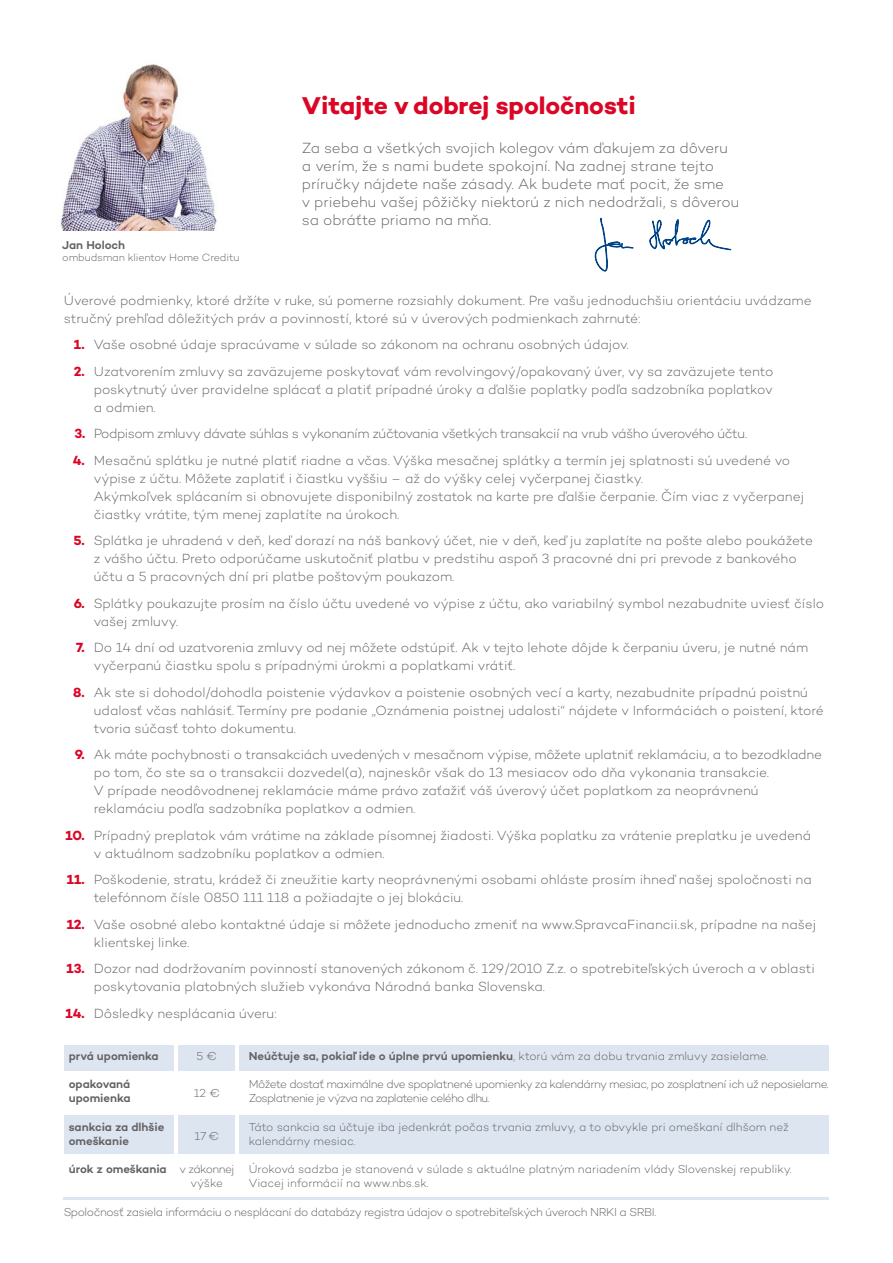
<style>
.page{position:relative;width:893px;height:1263px;background:#fff}
.page>*{position:absolute;margin:0;border:0;box-sizing:border-box;transform-origin:0 0}
.t1{font:700 24.75px "Campton";letter-spacing:-.005em;color:#db0626}
.t2{font:300 15px/18px "Campton";letter-spacing:-.005em;color:#646363}
.t3{font:300 13.5px/18px "Campton";letter-spacing:-.005em;color:#646363}
.t4{font:300 13.5px "Campton";letter-spacing:-.035em;color:#646363}
.t5{font:300 11.7px "Campton";letter-spacing:-.035em;color:#646363}
.t6{font:600 11.7px "Campton";color:#646363}
.t7{font:300 11.7px "Campton";color:#646363}
.t8{font:300 11.7px/14.1px "Campton";letter-spacing:-.005em;color:#646363}
.t9{font:300 11.7px "Campton";letter-spacing:-.055em;color:#646363}
.t10{font:300 10.65px "Campton";letter-spacing:-.01em;color:#646363}
.s1{font-weight:700;color:#db0626}
.s2{font-weight:300}
.s3{font-weight:600}
</style>
<div class="page">
<img style="left:61px;top:64px;width:156px;height:166px">
<svg style="left:595px;top:217px;width:136px;height:55px"></svg>
<div style="left:240px;top:1045px;width:589px;height:25px;background:#dde5f1"></div>
<hr style="left:64px;top:1197px;width:765px;height:2px;background:#dde5f1">
<div style="left:179px;top:1045px;width:56px;height:25px;background:#dde5f1"></div>
<div style="left:64px;top:1045px;width:109px;height:25px;background:#dde5f1"></div>
<div style="left:240px;top:1115px;width:589px;height:38px;background:#dde5f1"></div>
<div style="left:179px;top:1115px;width:56px;height:38px;background:#dde5f1"></div>
<div style="left:64px;top:1115px;width:109px;height:38px;background:#dde5f1"></div>
<p class="t6" style="left:62px;top:237px;width:65px">Jan Holoch</p>
<p class="t10" style="left:62px;top:251px;width:179px">ombudsman klientov Home Creditu</p>
<h1 class="t1" style="left:302px;top:90px;width:335px">Vitajte v dobrej spoločnosti</h1>
<p class="t2" style="left:302px;top:139px;width:439px">Za seba a všetkých svojich kolegov vám ďakujem za dôveru a verím, že s nami budete spokojní. Na zadnej strane tejto príručky nájdete naše zásady. Ak budete mať pocit, že sme<br>v priebehu vašej pôžičky niektorú z nich nedodržali, s dôverou sa obráťte priamo na mňa.</p>
<p class="t3" style="left:64px;top:291px;width:749px">Úverové podmienky, ktoré držíte v ruke, sú pomerne rozsiahly dokument. Pre vašu jednoduchšiu orientáciu uvádzame stručný prehľad dôležitých práv a povinností, ktoré sú v úverových podmienkach zahrnuté:</p>
<p class="t3" style="left:74px;top:335px;width:556px"><span class="s1">1.</span> Vaše osobné údaje spracúvame v súlade so zákonom na ochranu osobných údajov.</p>
<p class="t3" style="left:94px;top:362px;width:681px;text-align:justify;text-indent:-20px"><span class="s1">2.</span> Uzatvorením zmluvy sa zaväzujeme poskytovať vám revolvingový/opakovaný úver, vy sa zaväzujete tento poskytnutý úver pravidelne splácať a platiť prípadné úroky a ďalšie poplatky podľa sadzobníka poplatkov a odmien.</p>
<p class="t4" style="left:75px;top:425px;width:674px"><span class="s1">3.</span> Podpisom zmluvy dávate súhlas s vykonaním zúčtovania všetkých transakcií na vrub vášho úverového účtu.</p>
<p class="t3" style="left:94px;top:451px;width:712px;text-indent:-21px"><span class="s1">4.</span> Mesačnú splátku je nutné platiť riadne a včas. Výška mesačnej splátky a termín jej splatnosti sú uvedené vo výpise z účtu. Môžete zaplatiť i čiastku vyššiu – až do výšky celej vyčerpanej čiastky.<br>Akýmkoľvek splácaním si obnovujete disponibilný zostatok na karte pre ďalšie čerpanie. Čím viac z vyčerpanej čiastky vrátite, tým menej zaplatíte na úrokoch.</p>
<p class="t3" style="left:94px;top:531px;width:721px;text-indent:-20px"><span class="s1">5.</span> Splátka je uhradená v deň, keď dorazí na náš bankový účet, nie v deň, keď ju zaplatíte na pošte alebo poukážete z vášho účtu. Preto odporúčame uskutočniť platbu v predstihu aspoň 3 pracovné dni pri prevode z bankového účtu a 5 pracovných dní pri platbe poštovým poukazom.</p>
<p class="t3" style="left:94px;top:594px;width:732px;text-indent:-20px"><span class="s1">6.</span> Splátky poukazujte prosím na číslo účtu uvedené vo výpise z účtu, ako variabilný symbol nezabudnite uviesť číslo vašej zmluvy.</p>
<p class="t3" style="left:94px;top:638px;width:716px;text-indent:-18px"><span class="s1">7.</span> Do 14 dní od uzatvorenia zmluvy od nej môžete odstúpiť. Ak v tejto lehote dôjde k čerpaniu úveru, je nutné nám vyčerpanú čiastku spolu s prípadnými úrokmi a poplatkami vrátiť.</p>
<p class="t3" style="left:94px;top:683px;width:731px;text-indent:-21px"><span class="s1">8.</span> Ak ste si dohodol/dohodla poistenie výdavkov a poistenie osobných vecí a karty, nezabudnite prípadnú poistnú udalosť včas nahlásiť. Termíny pre podanie „Oznámenia poistnej udalosti“ nájdete v Informáciách o poistení, ktoré tvoria súčasť tohto dokumentu.</p>
<p class="t3" style="left:94px;top:745px;width:730px;text-indent:-19px"><span class="s1">9.</span> Ak máte pochybnosti o transakciách uvedených v mesačnom výpise, môžete uplatniť reklamáciu, a to bezodkladne po tom, čo ste sa o transakcii dozvedel(a), najneskôr však do 13 mesiacov odo dňa vykonania transakcie.<br>V prípade neodôvodnenej reklamácie máme právo zaťažiť váš úverový účet poplatkom za neoprávnenú reklamáciu podľa sadzobníka poplatkov a odmien.</p>
<p class="t3" style="left:94px;top:826px;width:719px;text-indent:-28px"><span class="s1">10.</span> Prípadný preplatok vám vrátime na základe písomnej žiadosti. Výška poplatku za vrátenie preplatku je uvedená v aktuálnom sadzobníku poplatkov a odmien.</p>
<p class="t3" style="left:94px;top:870px;width:719px;text-indent:-27px"><span class="s1">11.</span> Poškodenie, stratu, krádež či zneužitie karty neoprávnenými osobami ohláste prosím ihneď našej spoločnosti na telefónnom čísle 0850 111 118 a požiadajte o jej blokáciu.</p>
<p class="t3" style="left:94px;top:915px;width:724px;text-indent:-27px"><span class="s1">12.</span> Vaše osobné alebo kontaktné údaje si môžete jednoducho zmeniť na www.SpravcaFinancii.sk, prípadne na našej klientskej linke.</p>
<p class="t3" style="left:94px;top:959px;width:723px;text-indent:-27px"><span class="s1">13.</span> Dozor nad dodržovaním povinností stanovených zákonom č. 129/2010 Z.z. o spotrebiteľských úveroch a v oblasti poskytovania platobných služieb vykonáva Národná banka Slovenska.</p>
<p class="t3" style="left:66px;top:1004px;width:212px"><span class="s1">14.</span> Dôsledky nesplácania úveru:</p>
<p class="t6" style="left:69px;top:1049px;width:91px">prvá upomienka</p>
<p class="t5" style="left:197px;top:1049px;width:22px">5 €</p>
<p class="t6" style="left:249px;top:1049px;width:521px">Neúčtuje sa, pokiaľ ide o úplne prvú upomienku<span class="s2">, ktorú vám za dobu trvania zmluvy zasielame.</span></p>
<p class="t6" style="left:69px;top:1077px;width:63px">opakovaná</p>
<p class="t5" style="left:194px;top:1086px;width:28px">12 €</p>
<p class="t5" style="left:249px;top:1077px;width:581px">Môžete dostať maximálne dve spoplatnené upomienky za kalendárny mesiac, po zosplatnení ich už neposielame.</p>
<p class="t6" style="left:69px;top:1091px;width:63px">upomienka</p>
<p class="t9" style="left:249px;top:1091px;width:242px">Zosplatnenie je výzva na zaplatenie celého dlhu.</p>
<p class="t6" style="left:69px;top:1119px;width:97px">sankcia za dlhšie</p>
<p class="t5" style="left:195px;top:1128px;width:26px">17 €</p>
<p class="t7" style="left:249px;top:1119px;width:541px">Táto sankcia sa účtuje iba jedenkrát počas trvania zmluvy, a to obvykle pri omeškaní dlhšom než</p>
<p class="t6" style="left:69px;top:1133px;width:62px">omeškanie</p>
<p class="t7" style="left:249px;top:1133px;width:108px">kalendárny mesiac.</p>
<p class="t8" style="left:191px;top:1161px;width:603px;text-indent:-122px"><span class="s3">úrok z omeškania</span> v zákonnej Úroková sadzba je stanovená v súlade s aktuálne platným nariadením vlády Slovenskej republiky. výške</p>
<p class="t7" style="left:249px;top:1175px;width:182px">Viacej informácií na www.nbs.sk.</p>
<p class="t5" style="left:64px;top:1205px;width:594px">Spoločnosť zasiela informáciu o nesplácaní do databázy registra údajov o spotrebiteľských úveroch NRKI a SRBI.</p>
</div>
